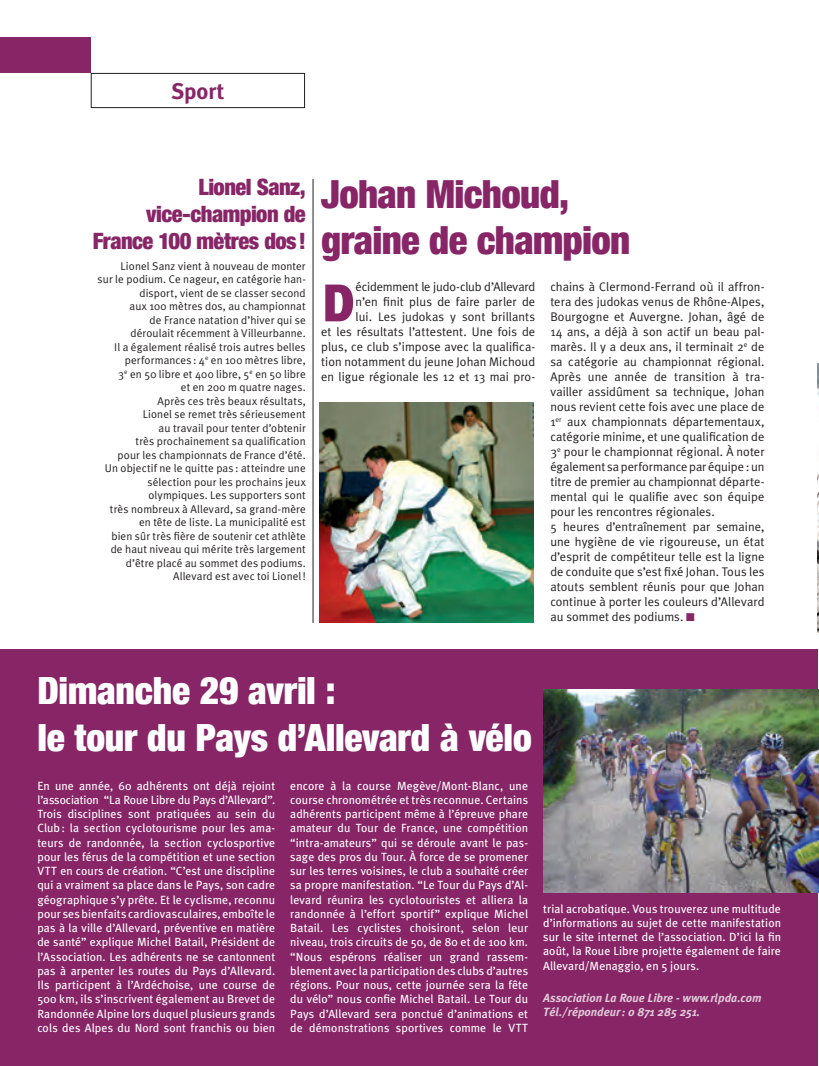
<style>
.page{position:relative;width:819px;height:1066px;background:#fff}
.page>*{position:absolute;margin:0;border:0;box-sizing:border-box;transform-origin:0 0}
.t1{font:900 52.75px "Meta Plus";color:#872567}
.t2{font:900 condensed 38.75px/46.5px "Helvetica Neue";letter-spacing:-.015em;color:#872567}
.t3{font:900 condensed 37.5px/46.5px "Helvetica Neue";letter-spacing:-.005em;color:#fff}
.t4{font:900 condensed 22.5px/27px "Helvetica Neue";letter-spacing:-.02em;color:#872567;text-align:right}
.t5{font:700 22.5px "Meta Plus";color:#872567}
.t6{font:12.5px/15px "Meta Plus Normal";letter-spacing:.005em;color:#231f20;text-align:right}
.t7{font:11.88px/14.2px "Meta Plus";letter-spacing:.005em;color:#fff}
.t8{font:italic 700 11.88px/14.2px "Meta Plus";color:#dfc9d8}
.t9{font:11.25px/13.5px "Meta Plus Normal";letter-spacing:.01em;color:#231f20;text-align:right}
.s1{color:#872567}
</style>
<div class="page">
<div style="left:0;top:649px;width:817px;height:417px;background:#872567"></div>
<hr style="left:312px;top:179px;width:1px;height:444px;background:#231f20">
<div style="left:0;top:37px;width:91px;height:36px;background:#872567"></div>
<div style="left:91px;top:73px;width:214px;height:35px;border:1px solid #231f20"></div>
<img style="left:320px;top:402px;width:213px;height:220px">
<img style="left:817px;top:363px;width:1px;height:270px">
<img style="left:543px;top:689px;width:275px;height:203px">
<h3 class="t5" style="left:171px;top:78px;width:54px">Sport</h3>
<h3 class="t4" style="left:93px;top:173px;width:214px">Lionel Sanz, vice-champion de<br>France 100 mètres dos!</h3>
<p class="t9" style="left:98px;top:259px;width:209px">Lionel Sanz vient à nouveau de monter<br>sur le podium. Ce nageur, en catégorie han&shy;disport, vient de se classer second<br>aux 100 mètres dos, au championnat<br>de France natation d’hiver qui se<br>déroulait récemment à Villeurbanne.<br>Il a également réalisé trois autres belles performances : 4<sup>e</sup> en 100 mètres libre,<br>3<sup>e</sup> en 50 libre et 400 libre, 5<sup>e</sup> en 50 libre<br>et en 200 m quatre nages.<br>Après ces très beaux résultats,<br>Lionel se remet très sérieusement<br>au travail pour tenter d’obtenir<br>très prochainement sa qualification<br>pour les championnats de France d’été.<br>Un objectif ne le quitte pas : atteindre une sélection pour les prochains jeux olympiques. Les supporters sont<br>très nombreux à Allevard, sa grand-mère en tête de liste. La municipalité est<br>bien sûr très fière de soutenir cet athlète de haut niveau qui mérite très largement d’être placé au sommet des podiums.<br>Allevard est avec toi Lionel!</p>
<h2 class="t2" style="left:321px;top:170px;width:310px">Johan Michoud, graine de champion</h2>
<p class="t6" style="left:321px;top:279px;width:215px">écidemment le judo-club d’Allevard<br>n’en finit plus de faire parler de<br>lui. Les judokas y sont brillants<br>et les résultats l’attestent. Une fois de plus, ce club s’impose avec la qualifica&shy;tion notamment- du jeune Johan Michoud en ligue régionale les 12 et 13 mai pro-</p>
<p class="t6" style="left:550px;top:279px;width:216px;text-align:left">chains à Clermond-Ferrand où il affron&shy;tera des judokas venus de Rhône-Alpes, Bourgogne- et Auvergne. Johan, âgé de 14 ans, a déjà à son actif un beau pal&shy;marès. Il y a deux ans, il terminait 2<sup>e</sup> de sa catégorie au championnat régional.<br>Après une année de transition à tra&shy;vailler assidûment sa technique, Johan nous revient cette fois avec une place de 1<sup>er</sup> aux championnats départementaux, catégorie minime, et une qualification de 3<sup>e</sup> pour le championnat régional. À noter également sa performance par équipe : un titre de premier au championnat départe&shy;mental qui le qualifie avec son équipe pour les rencontres régionales.<br>5 heures d’entraînement par semaine, une hygiène de vie rigoureuse, un état d’esprit de compétiteur telle est la ligne de conduite que s’est fixé Johan. Tous les atouts semblent réunis pour que Johan continue à porter les couleurs d’Allevard au sommet des podiums. <span class="s1">■</span></p>
<h1 class="t1" style="left:321px;top:272px;width:35px">D</h1>
<h3 class="t3" style="left:37px;top:667px;width:495px">Dimanche 29 avril :<br>le tour du Pays d’Allevard à vélo</h3>
<p class="t7" style="left:37px;top:778px;width:239px">En une année, 60 adhérents ont déjà rejoint l’association “La Roue Libre du Pays d’Allevard”.<br>Trois disciplines sont pratiquées au sein du Club: la section cyclotourisme pour les ama&shy;teurs de randonnée, la section cyclosportive pour les férus de la compétition et une section VTT en cours de création. “C’est une discipline qui a vraiment sa place dans le Pays, son cadre géographique s’y prête. Et le cyclisme, reconnu pour ses bienfaits cardiovasculaires, emboîte le pas à la ville d’Allevard, préventive en matière&shy;de santé” explique Michel Batail, Président de l’Association. Les adhérents ne se cantonnent pas à arpenter les routes du Pays d’Allevard.<br>Ils participent à l’Ardéchoise, une course de 500 km, ils s’inscrivent également au Brevet de Randonnée Alpine lors duquel plusieurs grands cols des Alpes du Nord sont franchis ou bien</p>
<p class="t7" style="left:290px;top:778px;width:239px">encore à la course Megève/Mont-Blanc, une course chronométrée et très reconnue. Certains&shy;adhérents participent même à l’épreuve- phare amateur du Tour de France, une compétition “intra-amateurs” qui se déroule avant le pas&shy;sage des pros du Tour. À force de se promener sur les terres voisines, le club a souhaité créer sa propre manifestation. “Le Tour du Pays d’Al&shy;levard réunira les cyclotouristes et alliera la randonnée à l’effort sportif” explique Michel-Batail. Les cyclistes choisiront, selon leur niveau, trois circuits de 50, de 80 et de 100 km. “Nous espérons réaliser un grand ras-sem&shy;blement avec la participation des clubs d’autres régions. Pour nous, cette journée sera la fête du vélo” nous confie Michel Batail. Le Tour du Pays d’Allevard sera ponctué d’animations et de démonstrations sportives comme le VTT</p>
<p class="t7" style="left:543px;top:901px;width:239px;text-align:justify">trial acrobatique. Vous trouverez une multitude d’informations au sujet de cette manifestation sur le site internet de l’association. D’ici la fin août, la Roue Libre projette également de faire Allevard/Menaggio, en 5 jours.</p>
<p class="t8" style="left:543px;top:990px;width:220px">Association La Roue Libre - www.rlpda.com<br>Tél./répondeur: 0 871 285 251.</p>
</div>
